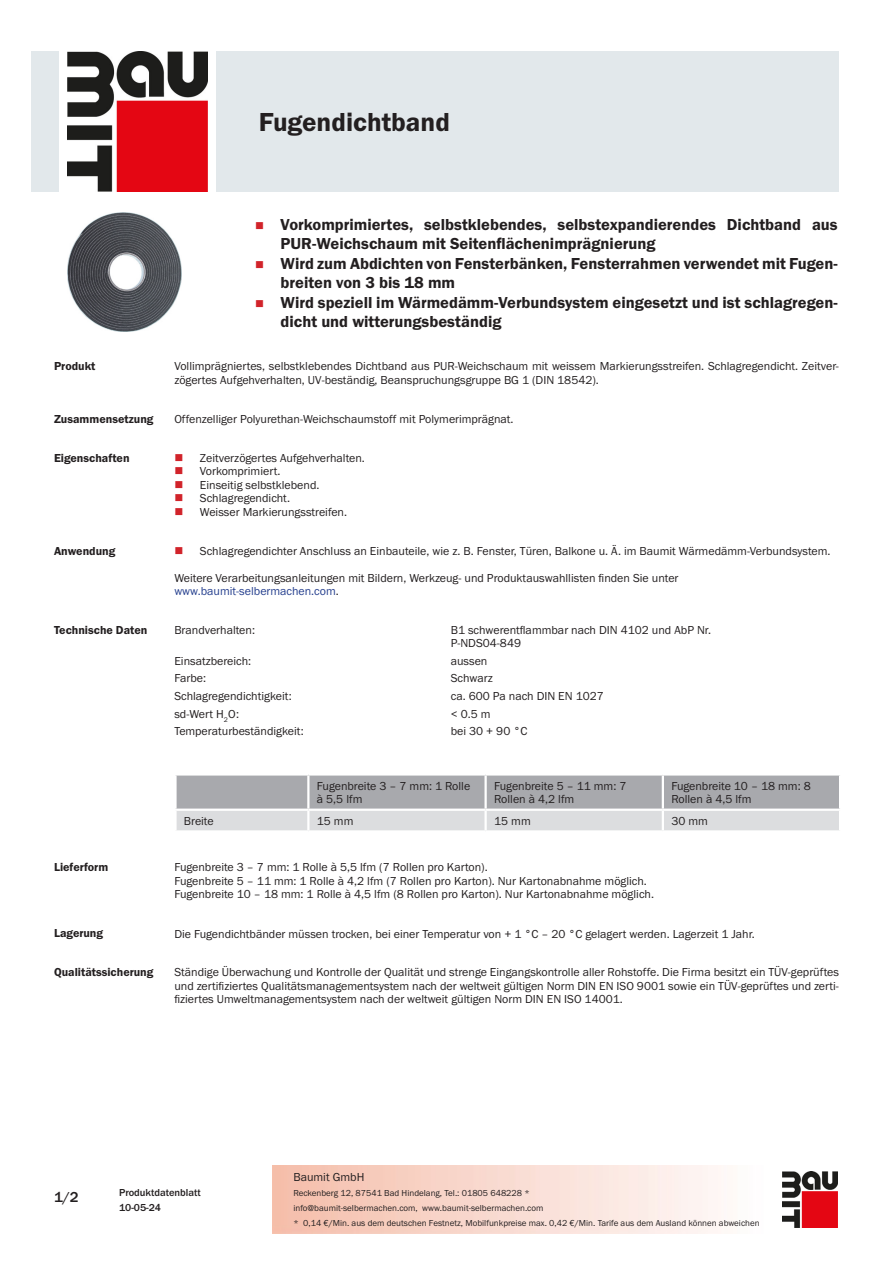
<style>
.page{position:relative;width:893px;height:1263px;background:#fff}
.page>*{position:absolute;margin:0;border:0;box-sizing:border-box;transform-origin:0 0}
.PDS_Produktname{font:27px "BM Franklin Gothic URW Dem";color:#231f20}
.t1{font:16.5px/19.5px "BM Franklin Gothic URW Dem";color:#231f20}
.t2{font:500 15px "BM Franklin Gothic URW";color:#231f20}
.PDS_Standard{font:12px/13.5px "BM Franklin Gothic URW Boo";color:#231f20}
.PDS_Standard_linksbü{font:12px/13.5px "BM Franklin Gothic URW Boo";color:#231f20}
.PDS_Header{font:12px "BM Franklin Gothic URW Dem";color:#231f20}
.PDS_Standard-2{font:12px "BM Franklin Gothic URW Boo";color:#253f8e}
.t3{font:500 10.5px/15px "BM Franklin Gothic URW";color:#231f20}
.t4{font:9px/15px "BM Franklin Gothic URW Boo";color:#231f20}
.s1{color:#231f20}
</style>
<div class="page">
<img style="left:782px;top:1171px;width:56px;height:56px">
<div style="left:32px;top:51px;width:27px;height:140px;background:#e2e8eb"></div>
<img style="left:68px;top:51px;width:139px;height:140px">
<div style="left:216px;top:51px;width:623px;height:140px;background:#e2e8eb"></div>
<img style="left:68px;top:213px;width:114px;height:119px">
<svg style="left:175px;top:774px;width:665px;height:57px"></svg>
<hr style="left:663px;top:830px;width:178px;height:2px;background:#fff">
<p class="PDS_Produktname" style="left:259px;top:106px;width:193px">Fugendichtband</p>
<p class="t1" style="left:281px;top:215px;width:559px">Vorkomprimiertes, selbstklebendes, selbstexpandierendes Dichtband aus<br>PUR-Weichschaum mit Seitenflächenimprägnierung</p>
<p class="t1" style="left:281px;top:254px;width:559px">Wird zum Abdichten von Fensterbänken, Fensterrahmen verwendet mit Fugen&shy;breiten von 3 bis 18 mm</p>
<p class="t1" style="left:281px;top:293px;width:559px">Wird speziell im Wärmedämm-Verbundsystem eingesetzt und ist schlagregen&shy;dicht und witterungsbeständig</p>
<p class="PDS_Header" style="left:54px;top:359px;width:43px">Produkt</p>
<p class="PDS_Standard" style="left:174px;top:360px;width:666px">Vollimprägniertes, selbstklebendes Dichtband aus PUR-Weichschaum mit weissem Markierungsstreifen. Schlagregendicht. Zeitver&shy;zögertes Aufgehverhalten, UV-beständig, Beanspruchungsgruppe BG 1 (DIN 18542).</p>
<p class="PDS_Header" style="left:54px;top:411px;width:101px">Zusammensetzung</p>
<p class="PDS_Standard" style="left:174px;top:412px;width:341px">Offenzelliger Polyurethan-Weichschaumstoff mit Polymerimprägnat.</p>
<p class="PDS_Header" style="left:54px;top:450px;width:77px">Eigenschaften</p>
<p class="PDS_Standard" style="left:200px;top:451px;width:167px">Zeitverzögertes Aufgehverhalten.</p>
<p class="PDS_Standard" style="left:200px;top:465px;width:82px">Vorkomprimiert.</p>
<p class="PDS_Standard" style="left:200px;top:478px;width:121px">Einseitig selbstklebend.</p>
<p class="PDS_Standard" style="left:200px;top:492px;width:92px">Schlagregendicht.</p>
<p class="PDS_Standard" style="left:200px;top:505px;width:149px">Weisser Markierungsstreifen.</p>
<p class="PDS_Header" style="left:54px;top:543px;width:63px">Anwendung</p>
<p class="PDS_Standard" style="left:200px;top:544px;width:632px">Schlagregendichter Anschluss an Einbauteile, wie z. B. Fenster, Türen, Balkone u. Ä. im Baumit Wärmedämm-Verbundsystem.</p>
<p class="PDS_Standard" style="left:174px;top:571px;width:506px">Weitere Verarbeitungsanleitungen mit Bildern, Werkzeug- und Produktauswahllisten finden Sie unter</p>
<p class="PDS_Standard-2" style="left:174px;top:584px;width:166px">www.baumit-selbermachen.com<span class="s1">.</span></p>
<p class="PDS_Header" style="left:54px;top:622px;width:95px">Technische Daten</p>
<p class="PDS_Standard_linksbü" style="left:174px;top:623px;width:82px">Brandverhalten:</p>
<p class="PDS_Standard_linksbü" style="left:451px;top:623px;width:262px">B1 schwerentflammbar nach DIN 4102 und AbP Nr.<br>P-NDS04-849</p>
<p class="PDS_Standard_linksbü" style="left:174px;top:654px;width:78px">Einsatzbereich:</p>
<p class="PDS_Standard_linksbü" style="left:451px;top:654px;width:38px">aussen</p>
<p class="PDS_Standard_linksbü" style="left:174px;top:672px;width:33px">Farbe:</p>
<p class="PDS_Standard_linksbü" style="left:451px;top:672px;width:44px">Schwarz</p>
<p class="PDS_Standard_linksbü" style="left:174px;top:689px;width:119px">Schlagregendichtigkeit:</p>
<p class="PDS_Standard_linksbü" style="left:451px;top:689px;width:155px">ca. 600 Pa nach DIN EN 1027</p>
<p class="PDS_Standard_linksbü" style="left:174px;top:707px;width:66px">sd-Wert H<sub>2</sub>O:</p>
<p class="PDS_Standard_linksbü" style="left:451px;top:707px;width:41px">&lt; 0.5 m</p>
<p class="PDS_Standard_linksbü" style="left:174px;top:724px;width:131px">Temperaturbeständigkeit:</p>
<p class="PDS_Standard_linksbü" style="left:451px;top:724px;width:78px">bei 30 + 90 °C</p>
<p class="PDS_Standard_linksbü" style="left:317px;top:779px;width:155px">Fugenbreite 3 – 7 mm: 1 Rolle à 5,5 lfm</p>
<p class="PDS_Standard_linksbü" style="left:494px;top:779px;width:134px">Fugenbreite 5 – 11 mm: 7<br>Rollen à 4,2 lfm</p>
<p class="PDS_Standard_linksbü" style="left:671px;top:779px;width:141px">Fugenbreite 10 – 18 mm: 8<br>Rollen à 4,5 lfm</p>
<p class="PDS_Standard_linksbü" style="left:184px;top:814px;width:31px">Breite</p>
<p class="PDS_Standard_linksbü" style="left:317px;top:814px;width:38px">15 mm</p>
<p class="PDS_Standard_linksbü" style="left:494px;top:814px;width:38px">15 mm</p>
<p class="PDS_Standard_linksbü" style="left:671px;top:814px;width:38px">30 mm</p>
<p class="PDS_Header" style="left:54px;top:860px;width:56px">Lieferform</p>
<p class="PDS_Standard" style="left:174px;top:861px;width:315px">Fugenbreite 3 – 7 mm: 1 Rolle à 5,5 lfm (7 Rollen pro Karton).</p>
<p class="PDS_Standard" style="left:174px;top:874px;width:474px">Fugenbreite 5 – 11 mm: 1 Rolle à 4,2 lfm (7 Rollen pro Karton). Nur Kartonabnahme möglich.</p>
<p class="PDS_Standard" style="left:174px;top:888px;width:481px">Fugenbreite 10 – 18 mm: 1 Rolle à 4,5 lfm (8 Rollen pro Karton). Nur Kartonabnahme möglich.</p>
<p class="PDS_Header" style="left:54px;top:926px;width:51px">Lagerung</p>
<p class="PDS_Standard" style="left:174px;top:927px;width:582px">Die Fugendichtbänder müssen trocken, bei einer Temperatur von + 1 °C – 20 °C gelagert werden. Lagerzeit 1 Jahr.</p>
<p class="PDS_Header" style="left:54px;top:965px;width:101px">Qualitätssicherung</p>
<p class="PDS_Standard" style="left:174px;top:966px;width:666px;text-align:justify">Ständige Überwachung und Kontrolle der Qualität und strenge Eingangskontrolle aller Rohstoffe. Die Firma besitzt ein TÜV-geprüftes und zertifiziertes Qualitätsmanagementsystem nach der weltweit gültigen Norm DIN EN ISO 9001 sowie ein TÜV-geprüftes und zerti&shy;fiziertes Umweltmanagementsystem nach der weltweit gültigen Norm DIN EN ISO 14001.</p>
<p class="t2" style="left:54px;top:1188px;width:26px">1/2</p>
<p class="t3" style="left:119px;top:1185px;width:83px">Produktdatenblatt<br>10-05-24</p>
<p class="PDS_Standard" style="left:293px;top:1170px;width:73px">Baumit GmbH</p>
<p class="t4" style="left:293px;top:1186px;width:468px">Reckenberg 12, 87541 Bad Hindelang, Tel.: 01805 648228 *<br>info@baumit-selbermachen.com, www.baumit-selbermachen.com<br>* 0,14 €/Min. aus dem deutschen Festnetz, Mobilfunkpreise max. 0,42 €/Min. Tarife aus dem Ausland können abweichen</p>
</div>
